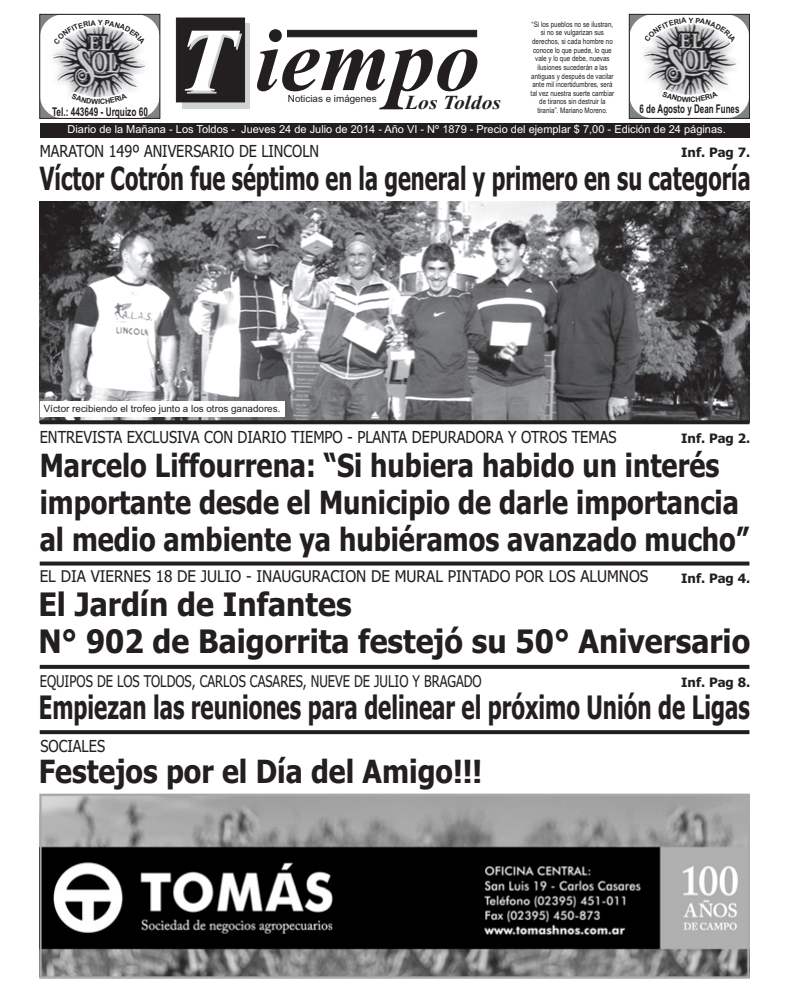
<style>
.page{position:relative;width:789px;height:993px;background:#fff}
.page>*{position:absolute;margin:0;border:0;box-sizing:border-box;transform-origin:0 0}
.t1{font:italic 700 89.8px "Times New Roman";color:#231f20}
.t2{font:700 32.3px/37.1px "Tahoma";color:#231f20;scale:.93 1}
.t3{font:700 32.3px "Tahoma";color:#231f20;scale:.69 1}
.t4{font:700 32px/36.7px "Tahoma";color:#231f20;scale:.84 1}
.t5{font:700 32px "Tahoma";color:#231f20;scale:.68 1}
.t6{font:700 32px "Tahoma";color:#231f20;scale:.89 1}
.t7{font:italic 700 19.9px "Times New Roman";color:#231f20;scale:1.09 1}
.t8{font:16.6px "Tahoma";color:#231f20;scale:.88 1}
.t9{font:16.6px "Tahoma";color:#231f20;scale:.87 1}
.t10{font:16.2px "Tahoma";color:#231f20;scale:.94 1}
.t11{font:16.2px "Tahoma";color:#231f20;scale:.8 1}
.t12{font:700 12.9px "Tahoma";color:#231f20}
.t13{font:700 12px "Arial";color:#231f20;scale:.69 1}
.t14{font:700 12px "Arial";color:#231f20;scale:.67 1}
.t15{font:11px "Arial";color:#fff}
.t16{font:9.8px "Arial";color:#231f20}
.t17{font:7.6px/8.6px "Arial Narrow";color:#231f20;text-align:center}
.s1{font-size:90.4px;color:#d1d2d4}
</style>
<div class="page">
<img style="left:40px;top:201px;width:709px;height:219px">
<div style="left:40px;top:123px;width:709px;height:14px;background:#231f20"></div>
<svg style="left:182px;top:23px;width:68px;height:85px"></svg>
<div style="left:176px;top:18px;width:68px;height:84px;background:#231f20"></div>
<div style="left:287px;top:30px;width:189px;height:7px;background:#231f20;border:1px solid #231f20"></div>
<svg style="left:40px;top:793px;width:709px;height:185px;background:#636363"></svg>
<svg style="left:40px;top:561px;width:709px;height:4px;background:#413e3f"></svg>
<svg style="left:40px;top:420px;width:709px;height:4px;background:#282425"></svg>
<div style="left:40px;top:401px;width:244px;height:16px;background:#fff"></div>
<svg style="left:40px;top:730px;width:709px;height:4px;background:#2b2728"></svg>
<svg style="left:40px;top:664px;width:709px;height:4px;background:#534f50"></svg>
<svg style="left:40px;top:14px;width:120px;height:104px"></svg>
<svg style="left:629px;top:14px;width:120px;height:104px"></svg>
<p class="t17" style="left:530px;top:20px;width:85px">“Si los pueblos no se ilustran, si no se vulgarizan sus derechos, si cada hombre no conoce lo que puede, lo que vale y lo que debe, nuevas ilusiones sucederán a las antiguas y después de vacilar ante mil incertidumbres, será tal vez nuestra suerte cambiar de tiranos sin destruir la</p>
<h1 class="t1" style="left:179px;top:29px;width:302px"><span class="s1">T</span> iempo</h1>
<p class="t16" style="left:288px;top:95px;width:90px">Noticias e imágenes</p>
<h3 class="t7" style="left:405px;top:95px;width:89px">Los Toldos</h3>
<h3 class="t13" style="left:52px;top:107px;width:140px">Tel.: 443649 - Urquizo 60</h3>
<p class="t17" style="left:537px;top:107px;width:72px">tiranía”. Mariano Moreno.</p>
<h3 class="t14" style="left:639px;top:104px;width:150px">6 de Agosto y Dean Funes</h3>
<h3 class="t15" style="left:67px;top:125px;width:659px">Diario de la Mañana - Los Toldos - Jueves 24 de Julio de 2014 - Año VI - Nº 1879 - Precio del ejemplar $ 7,00 - Edición de 24 páginas.</h3>
<h3 class="t9" style="left:40px;top:144px;width:322px">MARATON 149º ANIVERSARIO DE LINCOLN</h3>
<h3 class="t5" style="left:40px;top:166px;width:1046px">Víctor Cotrón fue séptimo en la general y primero en su categoría</h3>
<h3 class="t12" style="left:680px;top:147px;width:71px">Inf. Pag 7.</h3>
<p class="t16" style="left:44px;top:405px;width:238px">Víctor recibiendo el trofeo junto a los otros ganadores.</p>
<h3 class="t8" style="left:40px;top:429px;width:656px">ENTREVISTA EXCLUSIVA CON DIARIO TIEMPO - PLANTA DEPURADORA Y OTROS TEMAS</h3>
<h3 class="t12" style="left:680px;top:432px;width:71px">Inf. Pag 2.</h3>
<h3 class="t4" style="left:40px;top:450px;width:845px">Marcelo Liffourrena: “Si hubiera habido un interés importante desde el Municipio de darle importancia al medio ambiente ya hubiéramos avanzado mucho”</h3>
<h3 class="t10" style="left:40px;top:570px;width:648px">EL DIA VIERNES 18 DE JULIO - INAUGURACION DE MURAL PINTADO POR LOS ALUMNOS</h3>
<h3 class="t12" style="left:680px;top:572px;width:71px">Inf. Pag 4.</h3>
<h2 class="t2" style="left:38px;top:588px;width:766px">El Jardín de Infantes<br>N° 902 de Baigorrita festejó su 50° Aniversario</h2>
<h3 class="t11" style="left:40px;top:674px;width:553px">EQUIPOS DE LOS TOLDOS, CARLOS CASARES, NUEVE DE JULIO Y BRAGADO</h3>
<h3 class="t12" style="left:680px;top:676px;width:71px">Inf. Pag 8.</h3>
<h2 class="t3" style="left:39px;top:694px;width:1031px">Empiezan las reuniones para delinear el próximo Unión de Ligas</h2>
<h3 class="t8" style="left:40px;top:738px;width:75px">SOCIALES</h3>
<h3 class="t6" style="left:39px;top:758px;width:499px">Festejos por el Día del Amigo!!!</h3>
</div>
